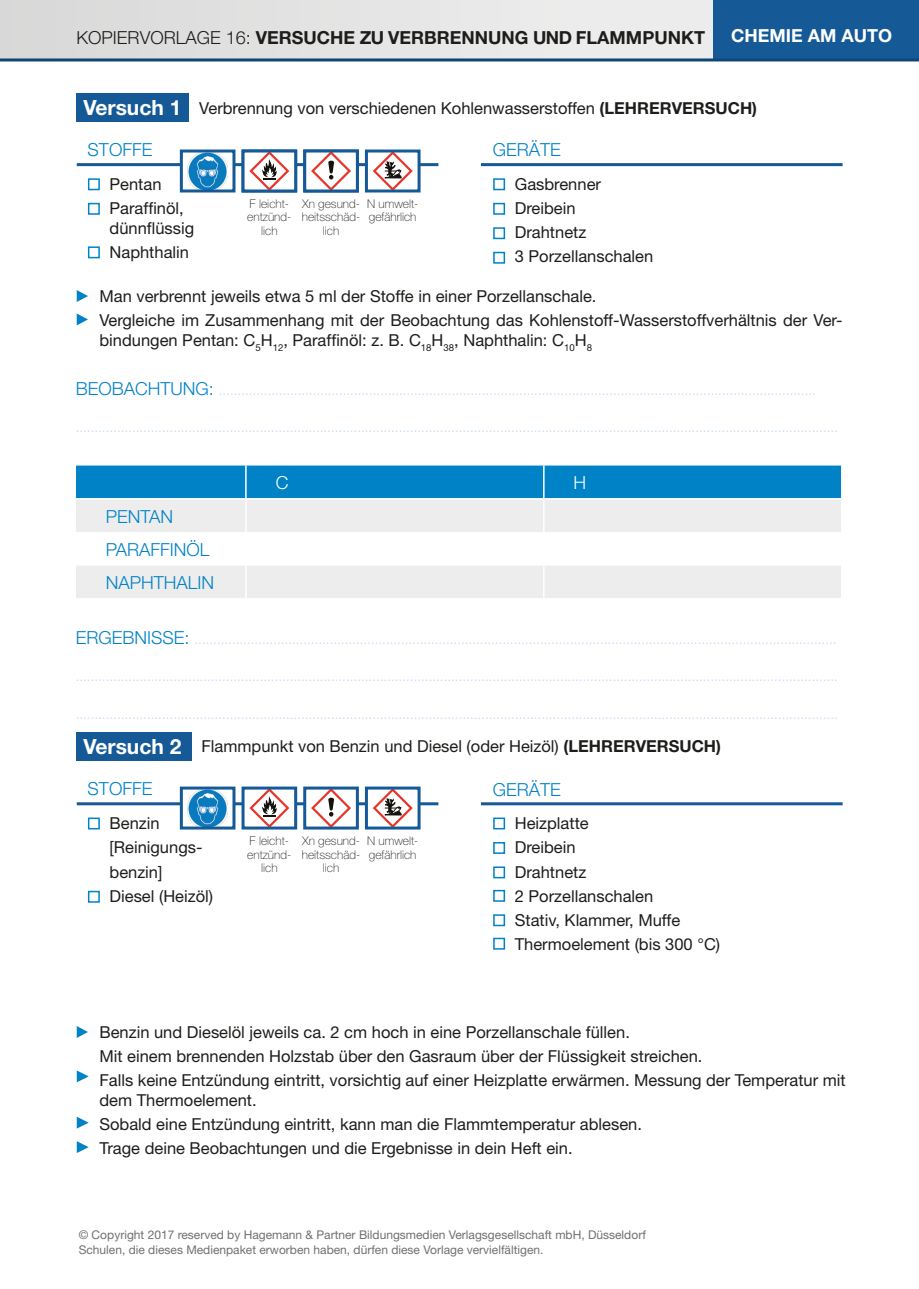
<style>
.page{position:relative;width:919px;height:1289px;background:#fff}
.page>*{position:absolute;margin:0;border:0;box-sizing:border-box;transform-origin:0 0}
.t1{font:300 18px/33px "Helvetica Neue";color:#0082c7}
.t2{font:700 18px "Helvetica Neue";color:#1d1d1b}
.t3{font:700 18px "Helvetica Neue";color:#fff}
.t4{font:300 18px "Helvetica Neue";color:#fff}
.t5{font:16.5px/24px "Helvetica Neue";color:#1d1d1b}
.t6{font:300 13.5px "Helvetica Neue";color:#c5d7f0}
.t7{font:12px/15px "Helvetica Neue";color:#70706f}
.t8{font:100 12px/13.5px "Helvetica Neue";color:#1d1d1b;text-align:center}
.s1{font-weight:300}
.s2{font-weight:700;font-size:21px;color:#fff}
.s3{font-weight:700}
.s4{font-size:18px;color:#0082c7}
</style>
<div class="page">
<div style="left:77px;top:94px;width:112px;height:28px;background:#155997"></div>
<hr style="left:77px;top:163px;width:361px;height:3px;background:#155997">
<div style="left:366px;top:151px;width:53px;height:40px;background:#fff"></div>
<svg style="left:373px;top:153px;width:39px;height:35px"></svg>
<div style="left:365px;top:149px;width:55px;height:43px;border:3px solid #155997"></div>
<hr style="left:481px;top:163px;width:361px;height:3px;background:#155997">
<hr style="left:481px;top:802px;width:361px;height:3px;background:#155997">
<div style="left:77px;top:731px;width:115px;height:29px;background:#155997"></div>
<hr style="left:77px;top:802px;width:361px;height:3px;background:#155997">
<div style="left:88px;top:890px;width:12px;height:12px;border:2px solid #0082c7"></div>
<div style="left:88px;top:817px;width:12px;height:12px;border:2px solid #0082c7"></div>
<div style="left:88px;top:203px;width:12px;height:12px;border:2px solid #0082c7"></div>
<div style="left:88px;top:246px;width:12px;height:12px;border:2px solid #0082c7"></div>
<div style="left:88px;top:178px;width:12px;height:12px;border:2px solid #0082c7"></div>
<div style="left:493px;top:203px;width:12px;height:12px;border:2px solid #0082c7"></div>
<div style="left:493px;top:227px;width:12px;height:12px;border:2px solid #0082c7"></div>
<div style="left:493px;top:178px;width:12px;height:12px;border:2px solid #0082c7"></div>
<div style="left:493px;top:252px;width:12px;height:12px;border:2px solid #0082c7"></div>
<div style="left:305px;top:151px;width:52px;height:40px;background:#fff"></div>
<svg style="left:311px;top:153px;width:40px;height:35px"></svg>
<div style="left:303px;top:149px;width:56px;height:43px;border:3px solid #155997"></div>
<div style="left:305px;top:788px;width:52px;height:40px;background:#fff"></div>
<svg style="left:311px;top:790px;width:40px;height:35px"></svg>
<div style="left:303px;top:786px;width:56px;height:43px;border:3px solid #155997"></div>
<div style="left:181px;top:151px;width:53px;height:40px;background:#fff"></div>
<img style="left:188px;top:153px;width:40px;height:35px">
<div style="left:180px;top:149px;width:55px;height:43px;border:3px solid #155997"></div>
<div style="left:366px;top:788px;width:53px;height:40px;background:#fff"></div>
<svg style="left:373px;top:790px;width:39px;height:35px"></svg>
<div style="left:365px;top:786px;width:55px;height:43px;border:3px solid #155997"></div>
<div style="left:181px;top:788px;width:53px;height:40px;background:#fff"></div>
<img style="left:188px;top:790px;width:40px;height:35px">
<div style="left:180px;top:786px;width:55px;height:43px;border:3px solid #155997"></div>
<div style="left:243px;top:151px;width:53px;height:40px;background:#fff"></div>
<svg style="left:249px;top:153px;width:40px;height:35px"></svg>
<div style="left:241px;top:149px;width:56px;height:43px;border:3px solid #155997"></div>
<div style="left:243px;top:788px;width:53px;height:40px;background:#fff"></div>
<svg style="left:249px;top:790px;width:40px;height:35px"></svg>
<div style="left:241px;top:786px;width:56px;height:43px;border:3px solid #155997"></div>
<svg style="left:77px;top:290px;width:11px;height:12px"></svg>
<svg style="left:77px;top:313px;width:11px;height:12px"></svg>
<div style="left:76px;top:465px;width:764px;height:33px;background:#0082c7"></div>
<div style="left:76px;top:500px;width:764px;height:98px;background:#ededed"></div>
<svg style="left:76px;top:533px;width:764px;height:31px"></svg>
<hr style="left:245px;top:465px;width:2px;height:33px;background:#fff">
<hr style="left:543px;top:465px;width:1px;height:33px;background:#fff">
<hr style="left:245px;top:499px;width:2px;height:33px;background:#fff">
<hr style="left:543px;top:499px;width:1px;height:33px;background:#fff">
<hr style="left:76px;top:532px;width:170px;height:1px;background:#fff">
<hr style="left:246px;top:532px;width:297px;height:1px;background:#fff">
<hr style="left:245px;top:533px;width:2px;height:31px;background:#fff">
<hr style="left:543px;top:532px;width:299px;height:1px;background:#fff">
<hr style="left:543px;top:533px;width:1px;height:31px;background:#fff">
<hr style="left:76px;top:564px;width:170px;height:1px;background:#fff">
<hr style="left:246px;top:564px;width:297px;height:1px;background:#fff">
<hr style="left:245px;top:565px;width:2px;height:33px;background:#fff">
<hr style="left:543px;top:564px;width:299px;height:1px;background:#fff">
<hr style="left:543px;top:565px;width:1px;height:33px;background:#fff">
<div style="left:493px;top:842px;width:12px;height:11px;border:2px solid #0082c7"></div>
<div style="left:493px;top:866px;width:12px;height:12px;border:2px solid #0082c7"></div>
<div style="left:493px;top:889px;width:12px;height:12px;border:2px solid #0082c7"></div>
<div style="left:493px;top:817px;width:12px;height:12px;border:2px solid #0082c7"></div>
<div style="left:493px;top:914px;width:12px;height:12px;border:2px solid #0082c7"></div>
<div style="left:493px;top:937px;width:12px;height:12px;border:2px solid #0082c7"></div>
<svg style="left:77px;top:1026px;width:11px;height:11px"></svg>
<svg style="left:77px;top:1070px;width:12px;height:12px"></svg>
<svg style="left:77px;top:1117px;width:12px;height:11px"></svg>
<svg style="left:77px;top:1141px;width:12px;height:11px"></svg>
<div style="left:0;top:0;width:713px;height:59px;background:#e4e4e4"></div>
<div style="left:713px;top:0;width:205px;height:59px;background:#155997"></div>
<hr style="left:0;top:58px;width:918px;height:3px;background:#0e4677">
<h1 class="t2" style="left:77px;top:26px;width:630px"><span class="s1">KOPIERVORLAGE 16:</span> VERSUCHE ZU VERBRENNUNG UND FLAMMPUNKT</h1>
<h1 class="t3" style="left:731px;top:24px;width:162px">CHEMIE AM AUTO</h1>
<p class="t5" style="left:83px;top:96px;width:675px"><span class="s2">VERSUCH 1</span> Verbrennung von verschiedenen Kohlenwasserstoffen <span class="s3">(LEHRERVERSUCH)</span></p>
<h1 class="t1" style="left:88px;top:133px;width:46px">STOFFE</h1>
<h1 class="t1" style="left:492px;top:133px;width:68px">GE RÄTE</h1>
<p class="t5" style="left:109px;top:172px;width:76px">Pentan<br>Paraffinöl,</p>
<p class="t5" style="left:109px;top:216px;width:86px">dünnflüssig<br>Naphthalin</p>
<p class="t5" style="left:514px;top:172px;width:140px">Gasbrenner<br>Dreibein<br>Drahtnetz<br>3 Porzellanschalen</p>
<p class="t8" style="left:247px;top:197px;width:46px">F leicht&shy;entzünd&shy;lich</p>
<p class="t8" style="left:302px;top:197px;width:60px">Xn gesund&shy;heitsschäd&shy;lich</p>
<p class="t8" style="left:367px;top:197px;width:53px;text-align:left">N umwelt&shy;gefährlich</p>
<p class="t5" style="left:99px;top:284px;width:744px">Man verbrennt jeweils etwa 5 ml der Stoffe in einer Porzellanschale.<br>Vergleiche im Zusammenhang mit der Beobachtung das Kohlenstoff-Wasserstoffverhältnis der Ver-</p>
<p class="t5" style="left:99px;top:327px;width:494px">bindungen Pentan: C<sub>5</sub>H<sub>12</sub>, Paraffinöl: z. B. C<sub>18</sub>H<sub>38</sub>, Naphthalin: C<sub>10</sub>H<sub>8</sub></p>
<h1 class="t1" style="left:76px;top:371px;width:49px">BEOBAC</h1>
<p class="t6" style="left:148px;top:382px;width:669px"><span class="s4">HTUNG:</span> ...............................................................................................................................................................</p>
<p class="t6" style="left:76px;top:419px;width:763px">...........................................................................................................................................................................................................</p>
<h1 class="t1" style="left:106px;top:499px;width:99px">PENTAN<br>PARAFFINÖL<br>NAP</h1>
<h1 class="t1" style="left:141px;top:565px;width:75px">HTHALIN</h1>
<h1 class="t4" style="left:276px;top:471px;width:14px">C</h1>
<h1 class="t4" style="left:573px;top:471px;width:12px">H</h1>
<p class="t6" style="left:76px;top:630px;width:762px"><span class="s4">ERGEBNISSE:</span> ...........................................................................................................................................................................</p>
<p class="t6" style="left:76px;top:668px;width:763px">...........................................................................................................................................................................................................</p>
<p class="t6" style="left:76px;top:705px;width:763px">...........................................................................................................................................................................................................</p>
<p class="t5" style="left:83px;top:734px;width:639px"><span class="s2">VERSUCH 2</span> Flammpunkt von Benzin und Diesel (oder Heizöl) <span class="s3">(LEHRERVERSUCH)</span></p>
<h1 class="t1" style="left:88px;top:772px;width:46px">STOFFE</h1>
<p class="t5" style="left:109px;top:811px;width:105px">Benzin [Reinigungs&shy;benzin]<br>Diesel (Heizöl)</p>
<h1 class="t1" style="left:492px;top:772px;width:68px">GE RÄTE</h1>
<p class="t5" style="left:514px;top:811px;width:207px">Heizplatte<br>Dreibein<br>Drahtnetz<br>2 Porzellanschalen<br>Stativ, Klammer, Muffe<br>Thermoelement (bis 300 °C)</p>
<p class="t8" style="left:247px;top:834px;width:46px">F leicht&shy;entzünd&shy;lich</p>
<p class="t8" style="left:302px;top:834px;width:60px">Xn gesund&shy;heitsschäd&shy;lich</p>
<p class="t8" style="left:367px;top:834px;width:53px;text-align:left">N umwelt&shy;gefährlich</p>
<p class="t5" style="left:99px;top:1019px;width:747px">Benzin und Dieselöl jeweils ca. 2 cm hoch in eine Porzellanschale füllen.<br>Mit einem brennenden Holzstab über den Gasraum über der Flüssigkeit streichen.<br>Falls keine Entzündung eintritt, vorsichtig auf einer Heizplatte erwärmen. Messung der Temperatur mit</p>
<p class="t5" style="left:99px;top:1087px;width:544px">dem Thermoelement.<br>Sobald eine Entzündung eintritt, kann man die Flammtemperatur ablesen.<br>Trage deine Beobachtungen und die Ergebnisse in dein Heft ein.</p>
<p class="t7" style="left:79px;top:1226px;width:568px">© Copyright 2017 reserved by Hagemann &amp; Partner Bildungsmedien Verlagsgesellschaft mbH, Düsseldorf<br>Schulen, die dieses Medienpaket erworben haben, dürfen diese Vorlage vervielfältigen.</p>
</div>
